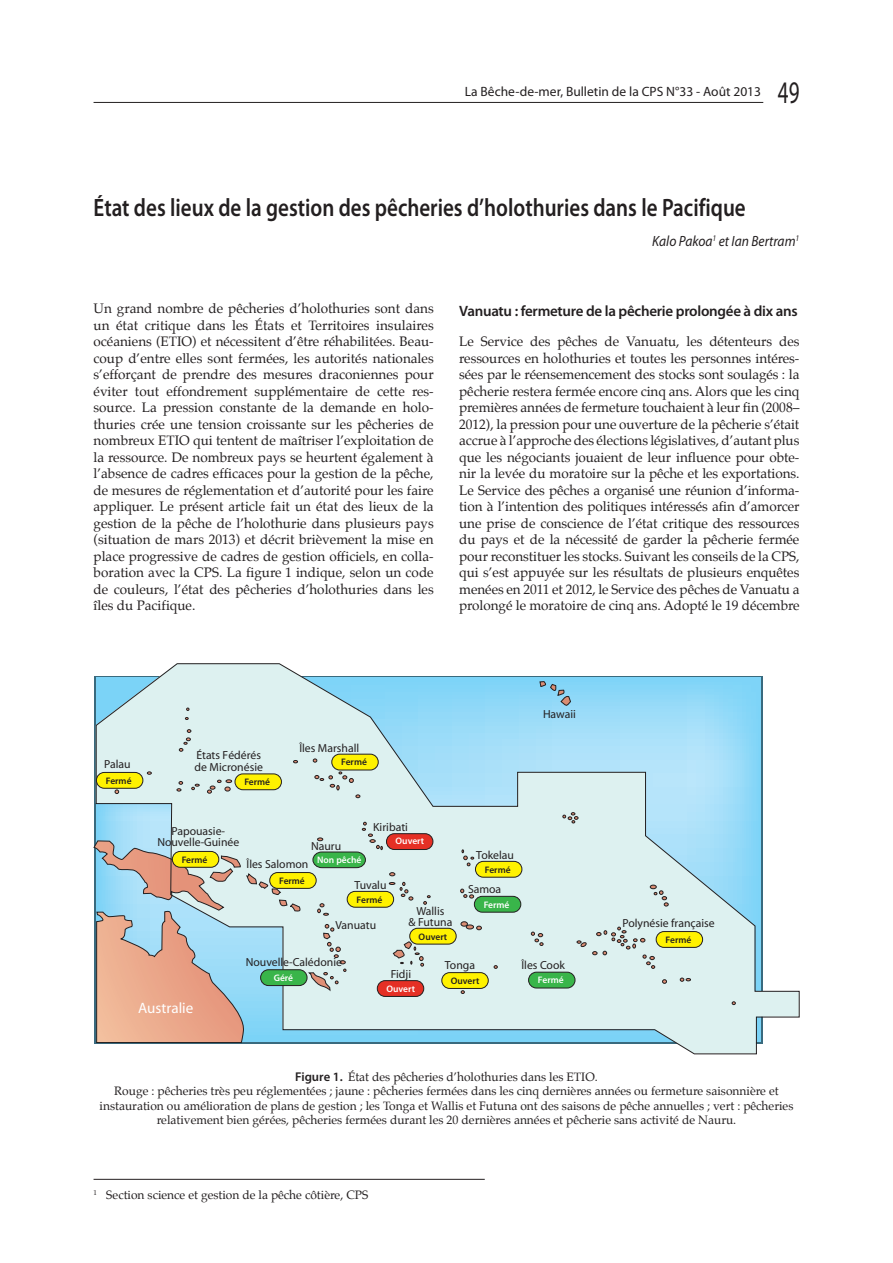
<style>
.page{position:relative;width:893px;height:1263px;background:#fff}
.page>*{position:absolute;margin:0;border:0;box-sizing:border-box;transform-origin:0 0}
.t1{font:31.5px "Myriad Pro";color:#231f20;scale:.67 1}
.t2{font:600 25.2px "Myriad Pro";color:#231f20;scale:.83 1}
.t3{font:600 15px "Myriad Pro";letter-spacing:-.02em;color:#231f20}
.t4{font:15px "Myriad";color:#fff}
.t5{font:italic 14.85px "Myriad Pro";color:#231f20;scale:.91 1}
.t6{font:13.5px/16.5px "Palatino";color:#231f20;text-align:justify}
.t7{font:13.5px "Myriad Pro";color:#231f20}
.t8{font:12px/14.2px "Palatino";color:#231f20;text-align:center}
.t9{font:11.7px/11.4px "Myriad";color:#231f20;text-align:center}
.t10{font:600 9.45px "Myriad Pro";color:#231f20}
.t11{font:600 9.45px "Myriad Pro";color:#fff}
.s1{font-family:"Myriad Pro";font-weight:600;font-size:12.75px}
</style>
<div class="page">
<hr style="left:94px;top:102px;width:669px;height:1px;background:#231f20">
<hr style="left:94px;top:1179px;width:391px;height:1px;background:#231f20">
<svg style="left:96px;top:663px;width:703px;height:391px;background:#c8e2e8"></svg>
<div style="left:386px;top:834px;width:47px;height:15px;background:#e53025;border-radius:8px"></div>
<div style="left:386px;top:833px;width:47px;height:17px;border:1px solid #231f20;border-radius:8px"></div>
<div style="left:377px;top:980px;width:47px;height:16px;background:#e53025;border-radius:8px"></div>
<div style="left:377px;top:980px;width:47px;height:17px;border:1px solid #231f20;border-radius:8px"></div>
<div style="left:656px;top:931px;width:47px;height:16px;background:#fff200;border-radius:8px"></div>
<div style="left:656px;top:931px;width:47px;height:17px;border:1px solid #231f20;border-radius:8px"></div>
<div style="left:475px;top:861px;width:47px;height:16px;background:#fff200;border-radius:8px"></div>
<div style="left:475px;top:861px;width:47px;height:17px;border:1px solid #231f20;border-radius:8px"></div>
<div style="left:347px;top:891px;width:47px;height:16px;background:#fff200;border-radius:8px"></div>
<div style="left:347px;top:891px;width:47px;height:17px;border:1px solid #231f20;border-radius:8px"></div>
<div style="left:474px;top:896px;width:47px;height:16px;background:#39b54a;border-radius:8px"></div>
<div style="left:474px;top:896px;width:47px;height:17px;border:1px solid #231f20;border-radius:8px"></div>
<div style="left:410px;top:928px;width:46px;height:16px;background:#fff200;border-radius:8px"></div>
<div style="left:409px;top:928px;width:48px;height:16px;border:1px solid #231f20;border-radius:8px"></div>
<div style="left:529px;top:972px;width:46px;height:16px;background:#39b54a;border-radius:8px"></div>
<div style="left:528px;top:972px;width:47px;height:16px;border:1px solid #231f20;border-radius:8px"></div>
<svg style="left:312px;top:822px;width:71px;height:47px;background:#afd7c0"></svg>
<div style="left:270px;top:872px;width:46px;height:16px;background:#fff200;border-radius:8px"></div>
<div style="left:269px;top:872px;width:48px;height:17px;border:1px solid #231f20;border-radius:8px"></div>
<div style="left:172px;top:851px;width:47px;height:16px;background:#fff200;border-radius:8px"></div>
<div style="left:172px;top:851px;width:47px;height:17px;border:1px solid #231f20;border-radius:8px"></div>
<div style="left:261px;top:970px;width:46px;height:15px;background:#39b54a;border-radius:8px"></div>
<div style="left:260px;top:969px;width:48px;height:17px;border:1px solid #231f20;border-radius:8px"></div>
<div style="left:332px;top:754px;width:46px;height:16px;background:#fff200;border-radius:8px"></div>
<div style="left:331px;top:754px;width:48px;height:16px;border:1px solid #231f20;border-radius:8px"></div>
<div style="left:235px;top:774px;width:46px;height:16px;background:#fff200;border-radius:8px"></div>
<div style="left:235px;top:773px;width:47px;height:17px;border:1px solid #231f20;border-radius:8px"></div>
<div style="left:96px;top:772px;width:47px;height:16px;background:#fff200;border-radius:8px"></div>
<div style="left:96px;top:772px;width:47px;height:17px;border:1px solid #231f20;border-radius:8px"></div>
<div style="left:442px;top:972px;width:46px;height:16px;background:#fff200;border-radius:8px"></div>
<div style="left:441px;top:972px;width:48px;height:17px;border:1px solid #231f20;border-radius:8px"></div>
<p class="t7" style="left:465px;top:86px;width:298px">La Bêche-de-mer, Bulletin de la CPS N°33 - Août 2013</p>
<h1 class="t1" style="left:778px;top:80px;width:34px">49</h1>
<h2 class="t2" style="left:94px;top:198px;width:787px">État des lieux de la gestion des pêcheries d’holothuries dans le Pacifique</h2>
<p class="t5" style="left:652px;top:235px;width:163px">Kalo Pakoa<sup>1</sup> et Ian Bertram<sup>1</sup></p>
<p class="t6" style="left:94px;top:301px;width:342px">Un grand nombre de pêcheries d’holothuries sont dans un état critique dans les États et Territoires insulaires océaniens (ETIO) et nécessitent d’être réhabilitées. Beau&shy;coup d’entre elles sont fermées, les autorités nationales s’efforçant de prendre des mesures draconiennes pour éviter tout effondrement supplémentaire de cette res&shy;source. La pression constante de la demande en holo&shy;thuries crée une tension croissante sur les pêcheries de nombreux ETIO qui tentent de maîtriser l’exploitation de la ressource. De nombreux pays se heurtent également à l’absence de cadres efficaces pour la gestion de la pêche, de mesures de réglementation et d’autorité pour les faire appliquer. Le présent article fait un état des lieux de la gestion de la pêche de l’holothurie dans plusieurs pays (situation de mars 2013) et décrit brièvement la mise en place progressive de cadres de gestion officiels, en colla&shy;boration avec la CPS. La figure 1 indique, selon un code de couleurs, l’état des pêcheries d’holothuries dans les îles du Pacifique.</p>
<p class="t3" style="left:459px;top:305px;width:340px">Vanuatu : fermeture de la pêcherie prolongée à dix ans</p>
<p class="t6" style="left:459px;top:334px;width:342px">Le Service des pêches de Vanuatu, les détenteurs des ressources en holothuries et toutes les personnes intéres&shy;sées par le réensemencement des stocks sont soulagés : la pêcherie restera fermée encore cinq ans. Alors que les cinq premières années de fermeture touchaient à leur fin (2008– 2012), la pression pour une ouverture de la pêcherie s’était accrue à l’approche des élections législatives, d’autant plus que les négociants jouaient de leur influence pour obte&shy;nir la levée du moratoire sur la pêche et les exportations.<br>Le Service des pêches a organisé une réunion d’informa&shy;tion à l’intention des politiques intéressés afin d’amorcer une prise de conscience de l’état critique des ressources du pays et de la nécessité de garder la pêcherie fermée pour reconstituer les stocks. Suivant les conseils de la CPS, qui s’est appuyée sur les résultats de plusieurs enquêtes menées en 2011 et 2012, le Service des pêches de Vanuatu a prolongé le moratoire de cinq ans. Adopté le 19 décembre</p>
<p class="t9" style="left:104px;top:759px;width:28px">Palau</p>
<p class="t9" style="left:194px;top:751px;width:70px;text-align:left">États Fédérés de Micronésie</p>
<p class="t10" style="left:106px;top:775px;width:27px">Fermé</p>
<p class="t10" style="left:244px;top:776px;width:27px">Fermé</p>
<p class="t9" style="left:157px;top:826px;width:83px">Papouasie-<br>Nouvelle-Guinée</p>
<p class="t9" style="left:299px;top:743px;width:61px">Îles Marshall</p>
<p class="t10" style="left:341px;top:757px;width:27px">Fermé</p>
<p class="t9" style="left:311px;top:841px;width:32px">Nauru</p>
<p class="t9" style="left:373px;top:822px;width:36px">Kiribati</p>
<p class="t11" style="left:396px;top:835px;width:30px">Ouvert</p>
<p class="t10" style="left:182px;top:854px;width:27px">Fermé</p>
<p class="t9" style="left:247px;top:860px;width:63px">Îles Salomon</p>
<p class="t10" style="left:279px;top:875px;width:27px">Fermé</p>
<p class="t11" style="left:317px;top:854px;width:46px">Non pêché</p>
<p class="t9" style="left:354px;top:880px;width:34px">Tuvalu</p>
<p class="t9" style="left:543px;top:709px;width:35px">Hawaii</p>
<p class="t9" style="left:476px;top:850px;width:39px">Tokelau</p>
<p class="t9" style="left:468px;top:884px;width:35px">Samoa</p>
<p class="t10" style="left:485px;top:864px;width:27px">Fermé</p>
<p class="t4" style="left:138px;top:1003px;width:57px">Australie</p>
<p class="t10" style="left:357px;top:894px;width:27px">Fermé</p>
<p class="t9" style="left:335px;top:921px;width:42px">Vanuatu</p>
<p class="t9" style="left:408px;top:907px;width:45px;line-height:10.4px">Wallis<br>&amp; Futuna</p>
<p class="t10" style="left:419px;top:931px;width:30px">Ouvert</p>
<p class="t11" style="left:484px;top:899px;width:27px">Fermé</p>
<p class="t9" style="left:246px;top:957px;width:98px">Nouvelle-Calédonie</p>
<p class="t11" style="left:274px;top:972px;width:21px">Géré</p>
<p class="t9" style="left:391px;top:969px;width:22px">Fidji</p>
<p class="t11" style="left:386px;top:983px;width:30px">Ouvert</p>
<p class="t9" style="left:445px;top:961px;width:32px">Tonga</p>
<p class="t9" style="left:521px;top:960px;width:45px">Îles Cook</p>
<p class="t10" style="left:451px;top:975px;width:30px">Ouvert</p>
<p class="t11" style="left:538px;top:975px;width:27px">Fermé</p>
<p class="t9" style="left:622px;top:918px;width:94px">Polynésie française</p>
<p class="t10" style="left:665px;top:934px;width:27px">Fermé</p>
<p class="t8" style="left:100px;top:1070px;width:695px"><span class="s1">Figure 1.</span> État des pêcheries d’holothuries dans les ETIO.<br>Rouge : pêcheries très peu réglementées ; jaune : pêcheries fermées dans les cinq dernières années ou fermeture saisonnière et instauration ou amélioration de plans de gestion ; les Tonga et Wallis et Futuna ont des saisons de pêche annuelles ; vert : pêcheries relativement bien gérées, pêcheries fermées durant les 20 dernières années et pêcherie sans activité de Nauru.</p>
<p class="t8" style="left:94px;top:1188px;width:276px"><sup>1</sup> Section science et gestion de la pêche côtière, CPS</p>
</div>
